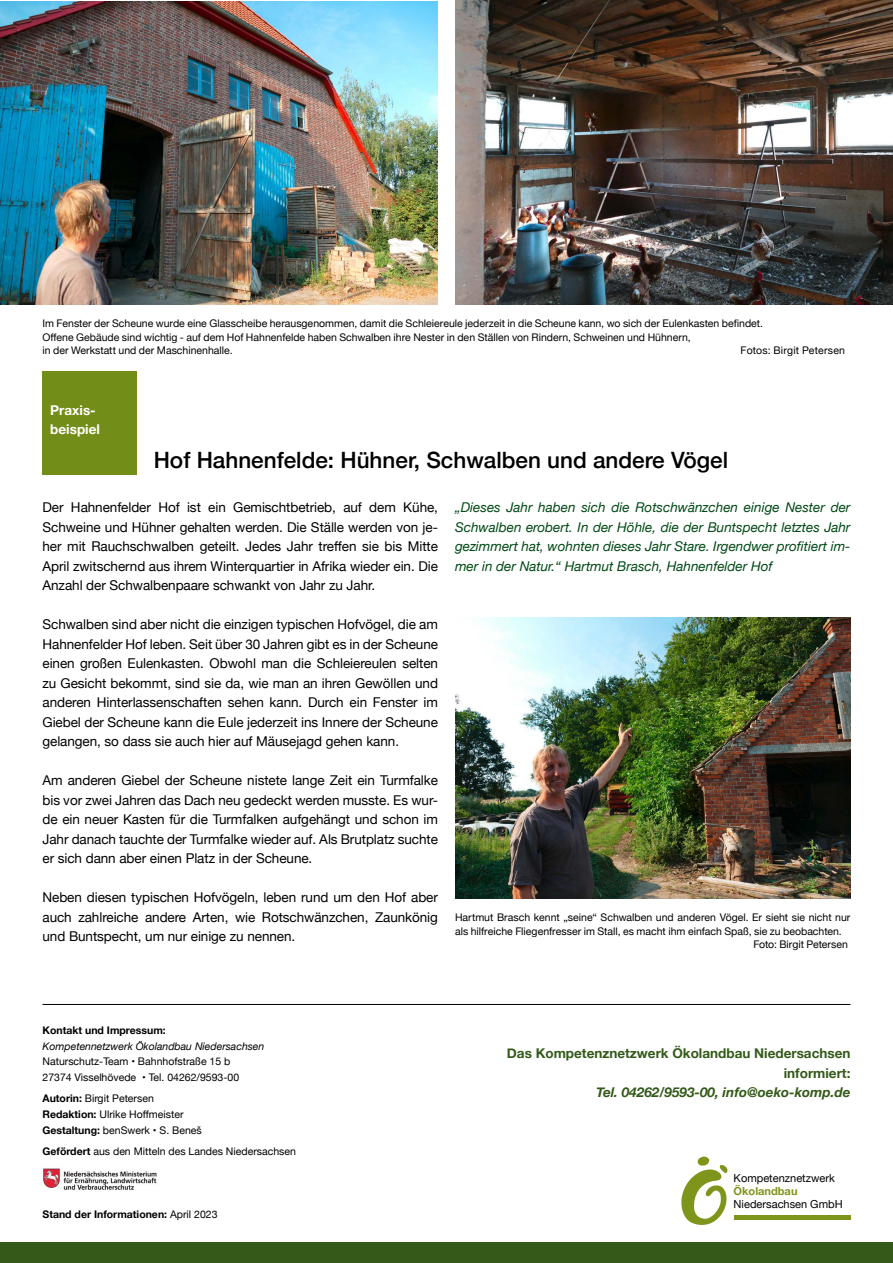
<style>
.page{position:relative;width:893px;height:1263px;background:#fff}
.page>*{position:absolute;margin:0;border:0;box-sizing:border-box;transform-origin:0 0}
.t1{font:500 22.5px "Helvetica Neue";color:#000}
.t2{font:13.5px/19.5px "Helvetica Neue";letter-spacing:-.005em;color:#000;text-align:justify}
.t3{font:italic 13.5px/19.5px "Helvetica Neue";color:#004914;text-align:justify}
.t4{font:700 13.5px/19.5px "Helvetica Neue";color:#335a19;text-align:right}
.t5{font:italic 700 13.5px "Helvetica Neue";color:#335a19}
.t6{font:700 13.5px/19.5px "Helvetica Neue";color:#fff}
.t7{font:11.1px "Helvetica Neue";color:#000}
.t8{font:700 11.1px "Helvetica Neue";color:#7e951c}
.t9{font:10.5px/15.6px "Helvetica Neue";color:#000}
.t10{font:700 10.5px "Helvetica Neue";color:#000}
.t11{font:italic 10.5px "Helvetica Neue";color:#000}
.t12{font:10.5px "Helvetica Neue";letter-spacing:.02em;color:#000}
.s1{font-weight:700}
.s2{font-weight:400}
</style>
<div class="page">
<div style="left:0;top:1242px;width:893px;height:21px;background:#335a19"></div>
<img style="left:43px;top:1168px;width:114px;height:22px">
<hr style="left:43px;top:1004px;width:807px;height:1px;background:#000">
<div style="left:43px;top:371px;width:94px;height:103px;background:#728d18"></div>
<img style="left:455px;top:0;width:438px;height:305px">
<img style="left:0;top:1px;width:438px;height:304px">
<img style="left:455px;top:617px;width:395px;height:282px">
<div style="left:734px;top:1215px;width:116px;height:5px;background:#7e951c"></div>
<svg style="left:681px;top:1156px;width:47px;height:69px"></svg>
<p class="t9" style="left:43px;top:318px;width:722px;line-height:13.5px">Im Fenster der Scheune wurde eine Glasscheibe herausgenommen, damit die Schleiereule jederzeit in die Scheune kann, wo sich der Eulenkasten befindet.<br>Offene Gebäude sind wichtig - auf dem Hof Hahnenfelde haben Schwalben ihre Nester in den Ställen von Rindern, Schweinen und Hühnern,<br>in der Werkstatt und der Maschinenhalle.</p>
<p class="t12" style="left:741px;top:343px;width:106px">Fotos: Birgit Petersen</p>
<p class="t6" style="left:50px;top:401px;width:51px">Praxis&shy;beispiel</p>
<h1 class="t1" style="left:154px;top:442px;width:576px">Hof Hahnenfelde: Hühner, Schwalben und andere Vögel</h1>
<p class="t3" style="left:455px;top:499px;width:397px">„Dieses Jahr haben sich die Rotschwänzchen einige Nester der Schwalben erobert. In der Höhle, die der Buntspecht letztes Jahr gezimmert hat, wohnten dieses Jahr Stare. Irgendwer profitiert im&shy;mer in der Natur.“ Hartmut Brasch, Hahnenfelder Hof</p>
<p class="t2" style="left:43px;top:498px;width:397px">Der Hahnenfelder Hof ist ein Gemischtbetrieb, auf dem Kühe, Schweine und Hühner gehalten werden. Die Ställe werden von je&shy;her mit Rauchschwalben geteilt. Jedes Jahr treffen sie bis Mitte April zwitschernd aus ihrem Winterquartier in Afrika wieder ein. Die Anzahl der Schwalbenpaare schwankt von Jahr zu Jahr.</p>
<p class="t2" style="left:43px;top:615px;width:397px">Schwalben sind aber nicht die einzigen typischen Hofvögel, die am Hahnenfelder Hof leben. Seit über 30 Jahren gibt es in der Scheune einen großen Eulenkasten. Obwohl man die Schleiereulen selten zu Gesicht bekommt, sind sie da, wie man an ihren Gewöllen und anderen Hinterlassenschaften sehen kann. Durch ein Fenster im Giebel der Scheune kann die Eule jederzeit ins Innere der Scheune gelangen, so dass sie auch hier auf Mäusejagd gehen kann.</p>
<p class="t2" style="left:43px;top:771px;width:397px">Am anderen Giebel der Scheune nistete lange Zeit ein Turmfalke bis vor zwei Jahren das Dach neu gedeckt werden musste. Es wur&shy;de ein neuer Kasten für die Turmfalken aufgehängt und schon im Jahr danach tauchte der Turmfalke wieder auf. Als Brutplatz suchte er sich dann aber einen Platz in der Scheune.</p>
<p class="t2" style="left:43px;top:888px;width:397px">Neben diesen typischen Hofvögeln, leben rund um den Hof aber auch zahlreiche andere Arten, wie Rotschwänzchen, Zaunkönig und Buntspecht, um nur einige zu nennen.</p>
<p class="t9" style="left:455px;top:910px;width:397px">Hartmut Brasch kennt „seine“ Schwalben und anderen Vögel. Er sieht sie nicht nur</p>
<p class="t9" style="left:455px;top:924px;width:388px">als hilfreiche Fliegenfresser im Stall, es macht ihm einfach Spaß, sie zu beobachten.</p>
<p class="t9" style="left:753px;top:937px;width:96px">Foto: Birgit Petersen</p>
<p class="t10" style="left:43px;top:1022px;width:125px">Kontakt und Impressum:</p>
<p class="t11" style="left:43px;top:1038px;width:223px">Kompetennetzwerk Ökolandbau Niedersachsen</p>
<p class="t9" style="left:43px;top:1054px;width:198px">Naturschutz-Team • Bahnhofstraße 15 b<br>27374 Visselhövede • Tel. 04262/9593-00</p>
<p class="t9" style="left:43px;top:1091px;width:161px"><span class="s1">Autorin:</span> Birgit Petersen<br><span class="s1">Redaktion:</span> Ulrike Hoffmeister<br><span class="s1">Gestaltung:</span> benSwerk • S. Beneš</p>
<p class="t9" style="left:43px;top:1144px;width:255px"><span class="s1">Gefördert</span> aus den Mitteln des Landes Niedersachsen</p>
<p class="t10" style="left:43px;top:1206px;width:177px">Stand der Informationen: <span class="s2">April 2023</span></p>
<p class="t4" style="left:507px;top:1044px;width:345px">Das Kompetenznetzwerk Ökolandbau Niedersachsen informiert:</p>
<p class="t5" style="left:596px;top:1082px;width:256px">Tel. 04262/9593-00, info@oeko-komp.de</p>
<p class="t7" style="left:734px;top:1169px;width:103px">Kompetenznetzwerk</p>
<p class="t8" style="left:734px;top:1182px;width:65px">Ökolandbau</p>
<p class="t7" style="left:734px;top:1196px;width:111px">Niedersachsen GmbH</p>
</div>
